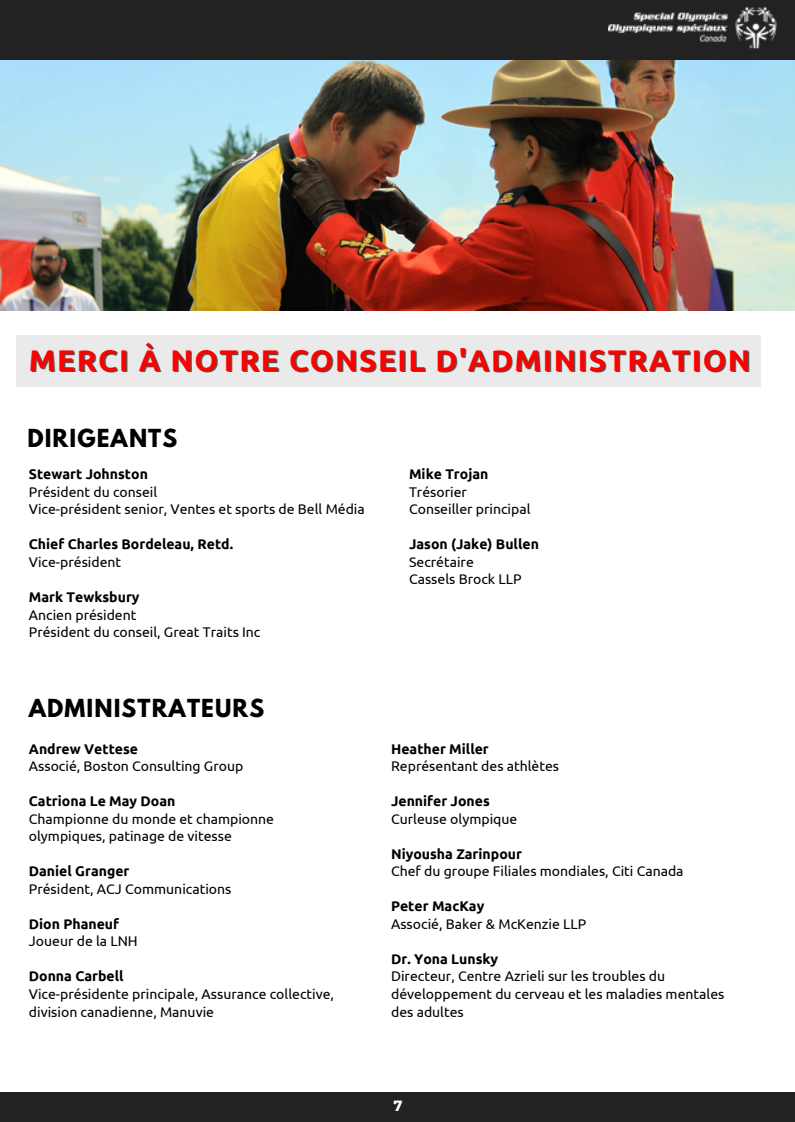
<style>
.page{position:relative;width:795px;height:1122px;background:#fff}
.page>*{position:absolute;margin:0;border:0;box-sizing:border-box;transform-origin:0 0}
.t1{font:700 30px "Ubuntu";letter-spacing:.05em;color:#f00}
.t2{font:700 22px "League Spartan";letter-spacing:.05em;color:#000}
.t3{font:700 14.8px "Montserrat";color:#fff}
.t4{font:14px/17.6px "Ubuntu";color:#000}
.t5{font:700 14px "Ubuntu";color:#000}
</style>
<div class="page">
<div style="left:0;top:0;width:795px;height:62px;background:#222"></div>
<img style="left:609px;top:6px;width:180px;height:55px">
<div style="left:0;top:1092px;width:795px;height:30px;background:#222"></div>
<div style="left:16px;top:335px;width:745px;height:51px;background:#eaeaea"></div>
<img style="left:0;top:61px;width:795px;height:249px">
<p class="t1" style="left:29px;top:343px;width:723px">MERCI À NOTRE CONSEIL D'ADMINISTRATION</p>
<p class="t2" style="left:27px;top:427px;width:151px">DIRIGEANTS</p>
<p class="t5" style="left:29px;top:466px;width:121px">Stewart Johnston</p>
<p class="t4" style="left:29px;top:483px;width:130px">Président du conseil</p>
<p class="t4" style="left:29px;top:500px;width:337px">Vice-président senior, Ventes et sports de Bell Média</p>
<p class="t5" style="left:29px;top:536px;width:206px">Chief Charles Bordeleau, Retd.</p>
<p class="t4" style="left:29px;top:553px;width:94px">Vice-président</p>
<p class="t5" style="left:29px;top:589px;width:112px">Mark Tewksbury</p>
<p class="t4" style="left:29px;top:606px;width:109px">Ancien président</p>
<p class="t4" style="left:29px;top:623px;width:233px">Président du conseil, Great Traits Inc</p>
<p class="t2" style="left:29px;top:697px;width:237px">ADMINISTRATEURS</p>
<p class="t5" style="left:29px;top:741px;width:111px">Andrew Vettese</p>
<p class="t4" style="left:29px;top:757px;width:216px">Associé, Boston Consulting Group</p>
<p class="t5" style="left:29px;top:793px;width:148px">Catriona Le May Doan</p>
<p class="t4" style="left:29px;top:810px;width:247px">Championne du monde et championne</p>
<p class="t4" style="left:29px;top:827px;width:205px">olympiques, patinage de vitesse</p>
<p class="t5" style="left:29px;top:863px;width:102px">Daniel Granger</p>
<p class="t4" style="left:29px;top:880px;width:204px">Président, ACJ Communications</p>
<p class="t5" style="left:29px;top:916px;width:92px">Dion Phaneuf</p>
<p class="t4" style="left:29px;top:932px;width:110px">Joueur de la LNH</p>
<p class="t5" style="left:29px;top:968px;width:96px">Donna Carbell</p>
<p class="t4" style="left:29px;top:985px;width:307px">Vice-présidente principale, Assurance collective, division canadienne, Manuvie</p>
<p class="t5" style="left:409px;top:466px;width:81px">Mike Trojan</p>
<p class="t4" style="left:409px;top:483px;width:59px">Trésorier</p>
<p class="t4" style="left:409px;top:500px;width:123px">Conseiller principal</p>
<p class="t5" style="left:409px;top:536px;width:131px">Jason (Jake) Bullen</p>
<p class="t4" style="left:409px;top:553px;width:66px">Secrétaire</p>
<p class="t4" style="left:409px;top:570px;width:114px">Cassels Brock LLP</p>
<p class="t5" style="left:391px;top:741px;width:99px">Heather Miller</p>
<p class="t4" style="left:391px;top:757px;width:170px">Représentant des athlètes</p>
<p class="t5" style="left:391px;top:793px;width:100px">Jennifer Jones</p>
<p class="t4" style="left:391px;top:810px;width:128px">Curleuse olympique</p>
<p class="t5" style="left:391px;top:846px;width:132px">Niyousha Zarinpour</p>
<p class="t4" style="left:391px;top:862px;width:294px">Chef du groupe Filiales mondiales, Citi Canada</p>
<p class="t5" style="left:391px;top:898px;width:95px">Peter MacKay</p>
<p class="t4" style="left:391px;top:915px;width:197px">Associé, Baker &amp; McKenzie LLP</p>
<p class="t5" style="left:391px;top:951px;width:109px">Dr. Yona Lunsky</p>
<p class="t4" style="left:391px;top:967px;width:335px">Directeur, Centre Azrieli sur les troubles du développement du cerveau et les maladies mentales des adultes</p>
<p class="t3" style="left:394px;top:1096px;width:10px">7</p>
</div>
